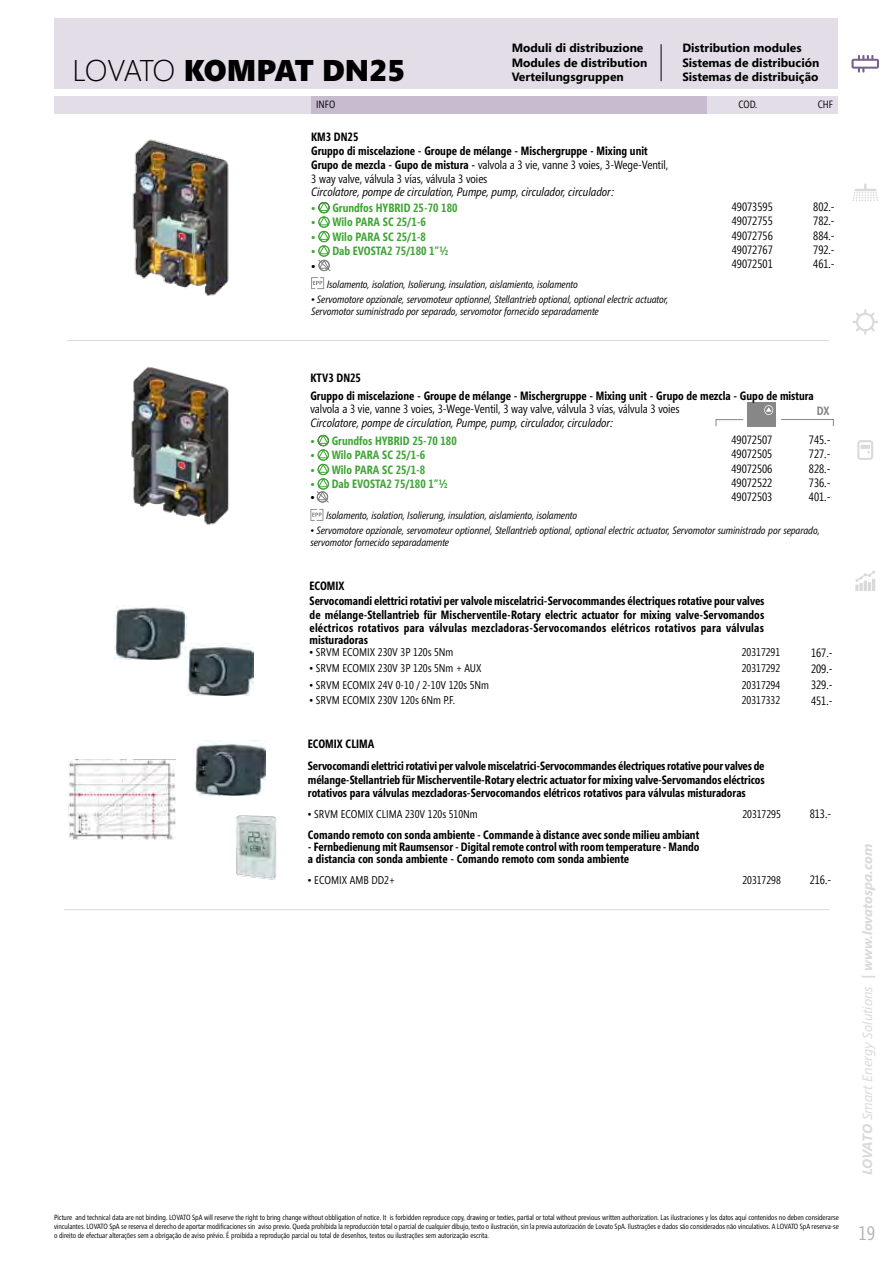
<style>
.page{position:relative;width:893px;height:1263px;background:#fff}
.page>*{position:absolute;margin:0;border:0;box-sizing:border-box;transform-origin:0 0}
.t1{font:900 30px "Segoe";color:#000}
.t2{font:300 30px "Segoe";color:#000}
.t3{font:19.5px "Segoe Condensed";color:#b3b2b2}
.t4{font:italic 700 13.5px "Segoe";letter-spacing:-.01em;color:#dadada}
.t5{font:700 12px/14.1px "Segoe Condensed";color:#000}
.t6{font:12px "Segoe Condensed";color:#000}
.t7{font:700 12px "Segoe Condensed";color:#3fa535}
.t8{font:italic 12px "Segoe Condensed";color:#000}
.t9{font:700 12px/14.4px "Segoe";color:#000}
.t10{font:700 12px "Segoe Condensed";color:#878787}
.t11{font:11.25px "Segoe Condensed";color:#000}
.t12{font:italic 10.5px/12px "Segoe Condensed";color:#000}
.t13{font:10.5px "Segoe Condensed";color:#000}
.t14{font:7.5px/9px "Segoe Condensed";color:#000;text-align:justify}
.s1{font-weight:400}
</style>
<div class="page">
<div style="left:54px;top:18px;width:784px;height:71px;background:#e2dde7"></div>
<div style="left:54px;top:96px;width:258px;height:17px;background:#e2dde7"></div>
<div style="left:312px;top:96px;width:395px;height:17px;background:#c7bccf"></div>
<div style="left:707px;top:96px;width:131px;height:17px;background:#e2dde7"></div>
<hr style="left:661px;top:44px;width:1px;height:37px;background:#000">
<img style="left:132px;top:139px;width:97px;height:157px">
<svg style="left:311px;top:202px;width:20px;height:87px"></svg>
<hr style="left:67px;top:340px;width:762px;height:1px;background:#dadada">
<img style="left:131px;top:367px;width:98px;height:158px">
<div style="left:747px;top:402px;width:28px;height:24px;background:#878787"></div>
<svg style="left:764px;top:405px;width:9px;height:10px"></svg>
<svg style="left:715px;top:419px;width:29px;height:7px"></svg>
<svg style="left:781px;top:419px;width:53px;height:7px"></svg>
<svg style="left:310px;top:509px;width:13px;height:12px"></svg>
<svg style="left:316px;top:435px;width:13px;height:68px"></svg>
<img style="left:186px;top:645px;width:68px;height:50px">
<img style="left:114px;top:605px;width:73px;height:54px">
<hr style="left:64px;top:909px;width:765px;height:1px;background:#dadada">
<img style="left:193px;top:741px;width:72px;height:55px">
<img style="left:236px;top:815px;width:41px;height:65px">
<img style="left:69px;top:760px;width:106px;height:79px">
<svg style="left:851px;top:55px;width:28px;height:18px"></svg>
<svg style="left:852px;top:309px;width:26px;height:26px"></svg>
<svg style="left:852px;top:183px;width:26px;height:18px"></svg>
<svg style="left:855px;top:571px;width:20px;height:20px"></svg>
<svg style="left:857px;top:440px;width:16px;height:20px"></svg>
<h1 class="t2" style="left:73px;top:53px;width:31px">LOVATO</h1>
<h1 class="t1" style="left:184px;top:53px;width:223px">KOMPAT DN25</h1>
<p class="t13" style="left:316px;top:98px;width:21px">INFO</p>
<p class="t9" style="left:512px;top:40px;width:137px">Moduli di distribuzione<br>Modules de distribution<br>Verteilungsgruppen</p>
<p class="t9" style="left:682px;top:40px;width:138px">Distribution modules<br>Sistemas de distribución<br>Sistemas de distribuição</p>
<p class="t13" style="left:738px;top:98px;width:20px">COD.</p>
<p class="t13" style="left:818px;top:98px;width:17px">CHF</p>
<p class="t5" style="left:311px;top:129px;width:359px">KM3 DN25<br>Gruppo di miscelazione - Groupe de mélange - Mischergruppe - Mixing unit Grupo de mezcla - Gupo de mistura - <span class="s1">valvola a 3 vie, vanne 3 voies, 3-Wege-Ventil, 3 way valve, válvula 3 vías, válvula 3 voies</span></p>
<p class="t8" style="left:311px;top:185px;width:304px">Circolatore, pompe de circulation, Pumpe, pump, circulador, circulador:</p>
<p class="t7" style="left:311px;top:201px;width:148px">• Grundfos HYBRID 25-70 180</p>
<p class="t6" style="left:732px;top:199px;width:42px">49073595</p>
<p class="t6" style="left:813px;top:199px;width:23px">802.-</p>
<p class="t7" style="left:311px;top:215px;width:116px">• Wilo PARA SC 25/1-6</p>
<p class="t6" style="left:732px;top:214px;width:42px">49072755</p>
<p class="t6" style="left:813px;top:213px;width:23px">782.-</p>
<p class="t7" style="left:311px;top:230px;width:116px">• Wilo PARA SC 25/1-8</p>
<p class="t6" style="left:732px;top:228px;width:42px">49072756</p>
<p class="t6" style="left:813px;top:228px;width:23px">884.-</p>
<p class="t7" style="left:311px;top:244px;width:139px">• Dab EVOSTA2 75/180 1”½</p>
<p class="t6" style="left:732px;top:243px;width:42px">49072767</p>
<p class="t6" style="left:813px;top:242px;width:23px">792.-</p>
<p class="t5" style="left:311px;top:259px;width:6px">•</p>
<p class="t6" style="left:732px;top:257px;width:42px">49072501</p>
<p class="t6" style="left:813px;top:257px;width:23px">461.-</p>
<p class="t12" style="left:327px;top:278px;width:253px">Isolamento, isolation, Isolierung, insulation, aislamiento, isolamento</p>
<p class="t12" style="left:311px;top:294px;width:359px">• Servomotore opzionale, servomoteur optionnel, Stellantrieb optional, optional electric actuator,<br>Servomotor suministrado por separado, servomotor fornecido separadamente</p>
<p class="t5" style="left:310px;top:369px;width:505px;line-height:17.4px">KTV3 DN25<br>Gruppo di miscelazione - Groupe de mélange - Mischergruppe - Mixing unit - Grupo de mezcla - Gupo de mistura</p>
<p class="t6" style="left:310px;top:402px;width:371px">valvola a 3 vie, vanne 3 voies, 3-Wege-Ventil, 3 way valve, válvula 3 vías, válvula 3 voies</p>
<p class="t8" style="left:310px;top:416px;width:304px">Circolatore, pompe de circulation, Pumpe, pump, circulador, circulador:</p>
<p class="t7" style="left:310px;top:434px;width:148px">• Grundfos HYBRID 25-70 180</p>
<p class="t6" style="left:731px;top:432px;width:42px">49072507</p>
<p class="t6" style="left:809px;top:432px;width:23px">745.-</p>
<p class="t7" style="left:310px;top:448px;width:116px">• Wilo PARA SC 25/1-6</p>
<p class="t6" style="left:731px;top:447px;width:42px">49072505</p>
<p class="t6" style="left:809px;top:446px;width:23px">727.-</p>
<p class="t7" style="left:310px;top:463px;width:116px">• Wilo PARA SC 25/1-8</p>
<p class="t6" style="left:731px;top:461px;width:42px">49072506</p>
<p class="t6" style="left:809px;top:461px;width:23px">828.-</p>
<p class="t7" style="left:310px;top:477px;width:139px">• Dab EVOSTA2 75/180 1”½</p>
<p class="t6" style="left:731px;top:476px;width:42px">49072522</p>
<p class="t6" style="left:809px;top:475px;width:23px">736.-</p>
<p class="t5" style="left:310px;top:490px;width:6px">•</p>
<p class="t6" style="left:731px;top:490px;width:42px">49072503</p>
<p class="t6" style="left:809px;top:490px;width:23px">401.-</p>
<p class="t12" style="left:326px;top:510px;width:253px">Isolamento, isolation, Isolierung, insulation, aislamiento, isolamento</p>
<p class="t12" style="left:310px;top:524px;width:511px">• Servomotore opzionale, servomoteur optionnel, Stellantrieb optional, optional electric actuator, Servomotor suministrado por separado, servomotor fornecido separadamente</p>
<p class="t5" style="left:310px;top:577px;width:456px;line-height:15.9px">ECOMIX<br>Servocomandi elettrici rotativi per valvole miscelatrici-Servocommandes électriques rotative pour valves</p>
<p class="t5" style="left:310px;top:608px;width:456px;line-height:13.5px">de mélange-Stellantrieb für Mischerventile-Rotary electric actuator for mixing valve-Servomandos eléctricos rotativos para válvulas mezcladoras-Servocomandos elétricos rotativos para válvulas</p>
<p class="t5" style="left:310px;top:633px;width:60px">misturadoras</p>
<p class="t11" style="left:310px;top:646px;width:145px">• SRVM ECOMIX 230V 3P 120s 5Nm</p>
<p class="t11" style="left:742px;top:646px;width:40px">20317291</p>
<p class="t6" style="left:811px;top:645px;width:23px">167.-</p>
<p class="t11" style="left:310px;top:662px;width:174px">• SRVM ECOMIX 230V 3P 120s 5Nm + AUX</p>
<p class="t11" style="left:742px;top:662px;width:40px">20317292</p>
<p class="t6" style="left:811px;top:661px;width:23px">209.-</p>
<p class="t11" style="left:310px;top:678px;width:181px">• SRVM ECOMIX 24V 0-10 / 2-10V 120s 5Nm</p>
<p class="t11" style="left:742px;top:678px;width:40px">20317294</p>
<p class="t6" style="left:811px;top:677px;width:23px">329.-</p>
<p class="t11" style="left:310px;top:694px;width:147px">• SRVM ECOMIX 230V 120s 6Nm P.F.</p>
<p class="t11" style="left:742px;top:694px;width:40px">20317332</p>
<p class="t6" style="left:811px;top:693px;width:23px">451.-</p>
<p class="t5" style="left:308px;top:733px;width:458px;line-height:21.6px">ECOMIX CLIMA<br>Servocomandi elettrici rotativi per valvole miscelatrici-Servocommandes électriques rotative pour valves de</p>
<p class="t5" style="left:308px;top:773px;width:458px;line-height:13.5px">mélange-Stellantrieb für Mischerventile-Rotary electric actuator for mixing valve-Servomandos eléctricos rotativos para válvulas mezcladoras-Servocomandos elétricos rotativos para válvulas misturadoras</p>
<p class="t11" style="left:308px;top:807px;width:171px">• SRVM ECOMIX CLIMA 230V 120s 510Nm</p>
<p class="t11" style="left:742px;top:807px;width:40px">20317295</p>
<p class="t6" style="left:810px;top:806px;width:23px">813.-</p>
<p class="t5" style="left:308px;top:828px;width:393px">Comando remoto con sonda ambiente - Commande à distance avec sonde milieu ambiant</p>
<p class="t5" style="left:308px;top:841px;width:393px;line-height:12px">- Fernbedienung mit Raumsensor - Digital remote control with room temperature - Mando a distancia con sonda ambiente - Comando remoto com sonda ambiente</p>
<p class="t11" style="left:308px;top:873px;width:89px">• ECOMIX AMB DD2+</p>
<p class="t11" style="left:742px;top:873px;width:40px">20317298</p>
<p class="t6" style="left:810px;top:872px;width:23px">216.-</p>
<p class="t10" style="left:817px;top:404px;width:14px">DX</p>
<p class="t4" style="left:859px;top:1175px;width:332px;rotate:-90deg">LOVATO <span class="s1">Smart Energy Solutions</span> | www.lovatospa.com</p>
<p class="t14" style="left:54px;top:1212px;width:786px">Picture and technical data are not binding. LOVATO SpA will reserve the right to bring change without obbligation of notice. It is forbidden reproduce copy, drawing or texties, partial or total without previous written authorization. Las ilustraciones y los datos aquí contenidos no deben considerarse vinculantes. LOVATO SpA se reserva el derecho de aportar modificaciones sin aviso previo. Queda prohibida la reproducción total o parcial de cualquier dibujo, texto o ilustración, sin la previa autorización de Lovato SpA. Ilustrações e dados são considerados não vinculativos. A LOVATO SpA reserva-se o direito de efectuar alterações sem a obrigação de aviso prévio. É proibida a reprodução parcial ou total de desenhos, textos ou ilustrações sem autorização escrita.</p>
<h2 class="t3" style="left:859px;top:1222px;width:18px">19</h2>
</div>
